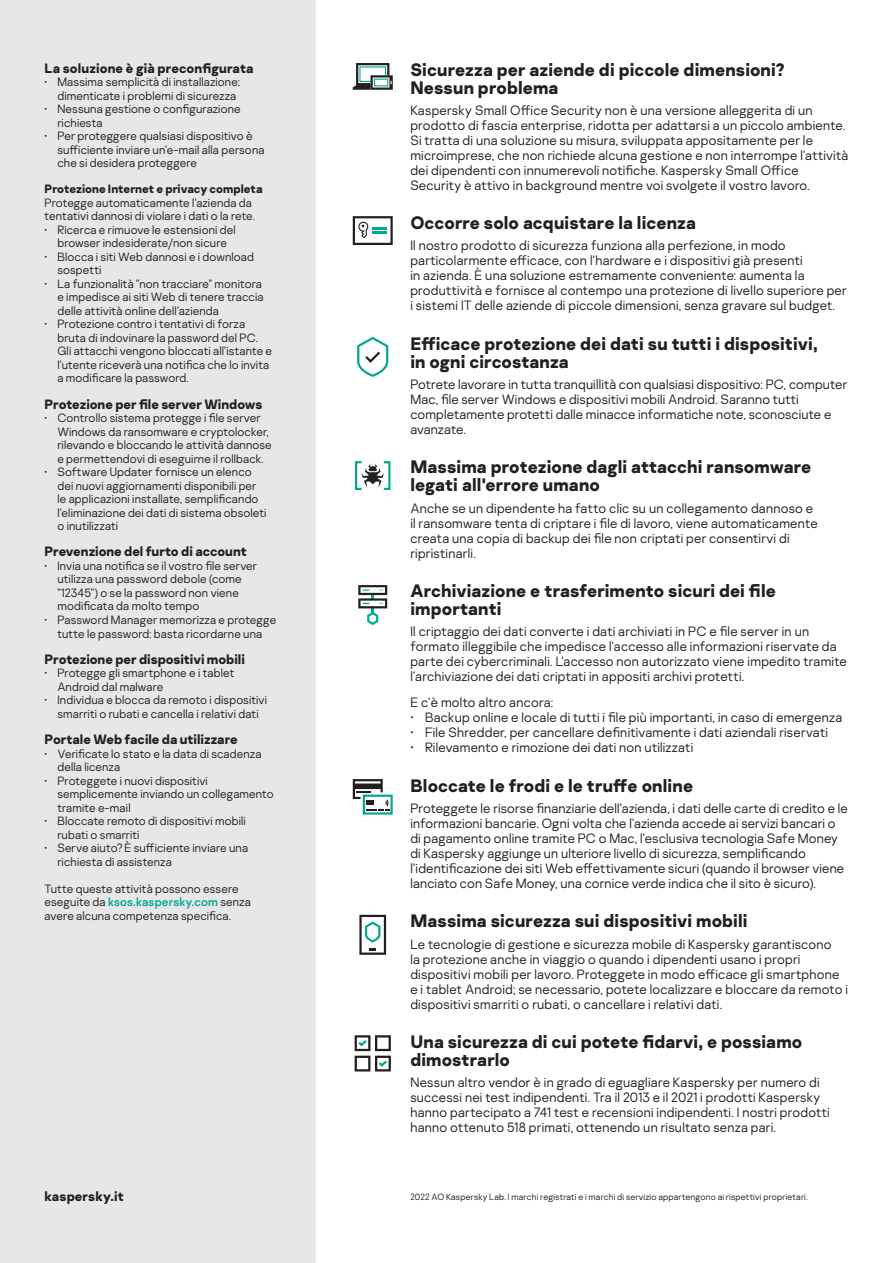
<style>
.page{position:relative;width:893px;height:1263px;background:#fff}
.page>*{position:absolute;margin:0;border:0;box-sizing:border-box;transform-origin:0 0}
.t1{font:700 18px/18px "Kaspersky Sans";letter-spacing:.005em;color:#231f20}
.t2{font:300 13.5px/15px "Kaspersky Sans";letter-spacing:.015em;color:#231f20}
.t3{font:700 13.5px "Kaspersky Sans";color:#231f20}
.t4{font:300 12px/13.5px "Kaspersky Sans";letter-spacing:.01em;color:#231f20}
.t5{font:700 12px "Kaspersky Sans";color:#231f20}
.t6{font:300 9px "Kaspersky Sans";letter-spacing:.02em;color:#231f20}
.s1{font-weight:400;color:#00a88e}
</style>
<div class="page">
<div style="left:0;top:0;width:316px;height:1263px;background:#e6e7e8"></div>
<svg style="left:353px;top:63px;width:40px;height:27px"></svg>
<svg style="left:359px;top:915px;width:27px;height:40px"></svg>
<svg style="left:357px;top:337px;width:31px;height:40px"></svg>
<svg style="left:355px;top:461px;width:35px;height:29px"></svg>
<svg style="left:358px;top:585px;width:29px;height:40px"></svg>
<svg style="left:353px;top:779px;width:40px;height:36px"></svg>
<svg style="left:353px;top:216px;width:40px;height:29px"></svg>
<svg style="left:355px;top:1035px;width:36px;height:36px"></svg>
<p class="t3" style="left:45px;top:59px;width:210px">La soluzione è già preconfigurata</p>
<p class="t4" style="left:45px;top:75px;width:197px;text-align:right">• Massima semplicità di installazione: dimenticate i problemi di sicurezza</p>
<p class="t4" style="left:57px;top:102px;width:185px;text-indent:-13px">• Nessuna gestione o configurazione richiesta</p>
<p class="t4" style="left:57px;top:129px;width:209px;text-indent:-13px">• Per proteggere qualsiasi dispositivo è sufficiente inviare un'e-mail alla persona che si desidera proteggere</p>
<p class="t5" style="left:45px;top:182px;width:219px">Protezione Internet e privacy completa</p>
<p class="t4" style="left:45px;top:196px;width:212px">Protegge automaticamente l'azienda da tentativi dannosi di violare i dati o la rete.</p>
<p class="t4" style="left:45px;top:223px;width:193px;text-align:center">• Ricerca e rimuove le estensioni del browser indesiderate/non sicure</p>
<p class="t4" style="left:57px;top:250px;width:198px;text-indent:-13px">• Blocca i siti Web dannosi e i download sospetti</p>
<p class="t4" style="left:57px;top:277px;width:208px;text-indent:-13px">• La funzionalità "non tracciare" monitora e impedisce ai siti Web di tenere traccia delle attività online dell'azienda</p>
<p class="t4" style="left:57px;top:317px;width:216px;text-indent:-13px">• Protezione contro i tentativi di forza bruta di indovinare la password del PC.<br>Gli attacchi vengono bloccati all'istante e l'utente riceverà una notifica che lo invita a modificare la password.</p>
<p class="t3" style="left:45px;top:395px;width:219px">Protezione per file server Windows</p>
<p class="t4" style="left:57px;top:411px;width:216px;text-indent:-13px">• Controllo sistema protegge i file server Windows da ransomware e cryptolocker, rilevando e bloccando le attività dannose e permettendovi di eseguirne il rollback.</p>
<p class="t4" style="left:57px;top:465px;width:211px;text-indent:-13px">• Software Updater fornisce un elenco dei nuovi aggiornamenti disponibili per le applicazioni installate, semplificando l'eliminazione dei dati di sistema obsoleti o inutilizzati</p>
<p class="t3" style="left:45px;top:543px;width:204px">Prevenzione del furto di account</p>
<p class="t4" style="left:57px;top:559px;width:201px;text-indent:-13px">• Invia una notifica se il vostro file server utilizza una password debole (come "12345") o se la password non viene modificata da molto tempo</p>
<p class="t4" style="left:45px;top:613px;width:233px;text-align:center">• Password Manager memorizza e protegge tutte le password: basta ricordarne una</p>
<p class="t3" style="left:45px;top:650px;width:202px">Protezione per dispositivi mobili</p>
<p class="t4" style="left:57px;top:666px;width:179px;text-indent:-13px">• Protegge gli smartphone e i tablet<br>Android dal malware</p>
<p class="t4" style="left:45px;top:693px;width:224px;text-align:center">• Individua e blocca da remoto i dispositivi smarriti o rubati e cancella i relativi dati</p>
<p class="t3" style="left:45px;top:731px;width:195px">Portale Web facile da utilizzare</p>
<p class="t4" style="left:57px;top:746px;width:206px;text-indent:-13px">• Verificate lo stato e la data di scadenza della licenza</p>
<p class="t4" style="left:57px;top:773px;width:218px;text-indent:-13px">• Proteggete i nuovi dispositivi semplicemente inviando un collegamento tramite e-mail</p>
<p class="t4" style="left:57px;top:814px;width:190px;text-indent:-13px">• Bloccate remoto di dispositivi mobili rubati o smarriti</p>
<p class="t4" style="left:57px;top:841px;width:192px;text-indent:-13px">• Serve aiuto? È sufficiente inviare una richiesta di assistenza</p>
<p class="t4" style="left:45px;top:881px;width:208px">Tutte queste attività possono essere eseguite da <span class="s1">ksos.kaspersky.com</span> senza avere alcuna competenza specifica.</p>
<h1 class="t1" style="left:410px;top:61px;width:376px">Sicurezza per aziende di piccole dimensioni?<br>Nessun problema</h1>
<p class="t2" style="left:410px;top:102px;width:439px">Kaspersky Small Office Security non è una versione alleggerita di un prodotto di fascia enterprise, ridotta per adattarsi a un piccolo ambiente.<br>Si tratta di una soluzione su misura, sviluppata appositamente per le microimprese, che non richiede alcuna gestione e non interrompe l'attività dei dipendenti con innumerevoli notifiche. Kaspersky Small Office Security è attivo in background mentre voi svolgete il vostro lavoro.</p>
<h1 class="t1" style="left:410px;top:214px;width:287px">Occorre solo acquistare la licenza</h1>
<p class="t2" style="left:410px;top:238px;width:438px">Il nostro prodotto di sicurezza funziona alla perfezione, in modo particolarmente efficace, con l'hardware e i dispositivi già presenti<br>in azienda. È una soluzione estremamente conveniente: aumenta la produttività e fornisce al contempo una protezione di livello superiore per i sistemi IT delle aziende di piccole dimensioni, senza gravare sul budget.</p>
<h1 class="t1" style="left:410px;top:334px;width:409px">Efficace protezione dei dati su tutti i dispositivi, in ogni circostanza</h1>
<p class="t2" style="left:410px;top:377px;width:438px">Potrete lavorare in tutta tranquillità con qualsiasi dispositivo: PC, computer Mac, file server Windows e dispositivi mobili Android. Saranno tutti completamente protetti dalle minacce informatiche note, sconosciute e avanzate.</p>
<h1 class="t1" style="left:410px;top:458px;width:402px">Massima protezione dagli attacchi ransomware legati all'errore umano</h1>
<p class="t2" style="left:410px;top:500px;width:409px">Anche se un dipendente ha fatto clic su un collegamento dannoso e il ransomware tenta di criptare i file di lavoro, viene automaticamente creata una copia di backup dei file non criptati per consentirvi di ripristinarli.</p>
<h1 class="t1" style="left:410px;top:582px;width:367px">Archiviazione e trasferimento sicuri dei file importanti</h1>
<p class="t2" style="left:410px;top:624px;width:438px">Il criptaggio dei dati converte i dati archiviati in PC e file server in un formato illeggibile che impedisce l'accesso alle informazioni riservate da parte dei cybercriminali. L'accesso non autorizzato viene impedito tramite l'archiviazione dei dati criptati in appositi archivi protetti.</p>
<p class="t2" style="left:410px;top:695px;width:144px">E c'è molto altro ancora:</p>
<p class="t2" style="left:410px;top:710px;width:433px">• Backup online e locale di tutti i file più importanti, in caso di emergenza</p>
<p class="t2" style="left:410px;top:725px;width:419px">• File Shredder, per cancellare definitivamente i dati aziendali riservati</p>
<p class="t2" style="left:410px;top:740px;width:284px">• Rilevamento e rimozione dei dati non utilizzati</p>
<h1 class="t1" style="left:410px;top:776px;width:284px">Bloccate le frodi e le truffe online</h1>
<p class="t2" style="left:410px;top:801px;width:439px">Proteggete le risorse finanziarie dell'azienda, i dati delle carte di credito e le informazioni bancarie. Ogni volta che l'azienda accede ai servizi bancari o di pagamento online tramite PC o Mac, l'esclusiva tecnologia Safe Money di Kaspersky aggiunge un ulteriore livello di sicurezza, semplificando l'identificazione dei siti Web effettivamente sicuri (quando il browser viene lanciato con Safe Money, una cornice verde indica che il sito è sicuro).</p>
<h1 class="t1" style="left:410px;top:912px;width:339px">Massima sicurezza sui dispositivi mobili</h1>
<p class="t2" style="left:410px;top:936px;width:439px">Le tecnologie di gestione e sicurezza mobile di Kaspersky garantiscono<br>la protezione anche in viaggio o quando i dipendenti usano i propri dispositivi mobili per lavoro. Proteggete in modo efficace gli smartphone e i tablet Android; se necessario, potete localizzare e bloccare da remoto i dispositivi smarriti o rubati, o cancellare i relativi dati.</p>
<h1 class="t1" style="left:410px;top:1033px;width:393px">Una sicurezza di cui potete fidarvi, e possiamo dimostrarlo</h1>
<p class="t2" style="left:410px;top:1075px;width:421px">Nessun altro vendor è in grado di eguagliare Kaspersky per numero di successi nei test indipendenti. Tra il 2013 e il 2021 i prodotti Kaspersky hanno partecipato a 741 test e recensioni indipendenti. I nostri prodotti hanno ottenuto 518 primati, ottenendo un risultato senza pari.</p>
<p class="t3" style="left:45px;top:1187px;width:81px">kaspersky.it</p>
<p class="t6" style="left:410px;top:1191px;width:399px">2022 AO Kaspersky Lab. I marchi registrati e i marchi di servizio appartengono ai rispettivi proprietari.</p>
</div>
